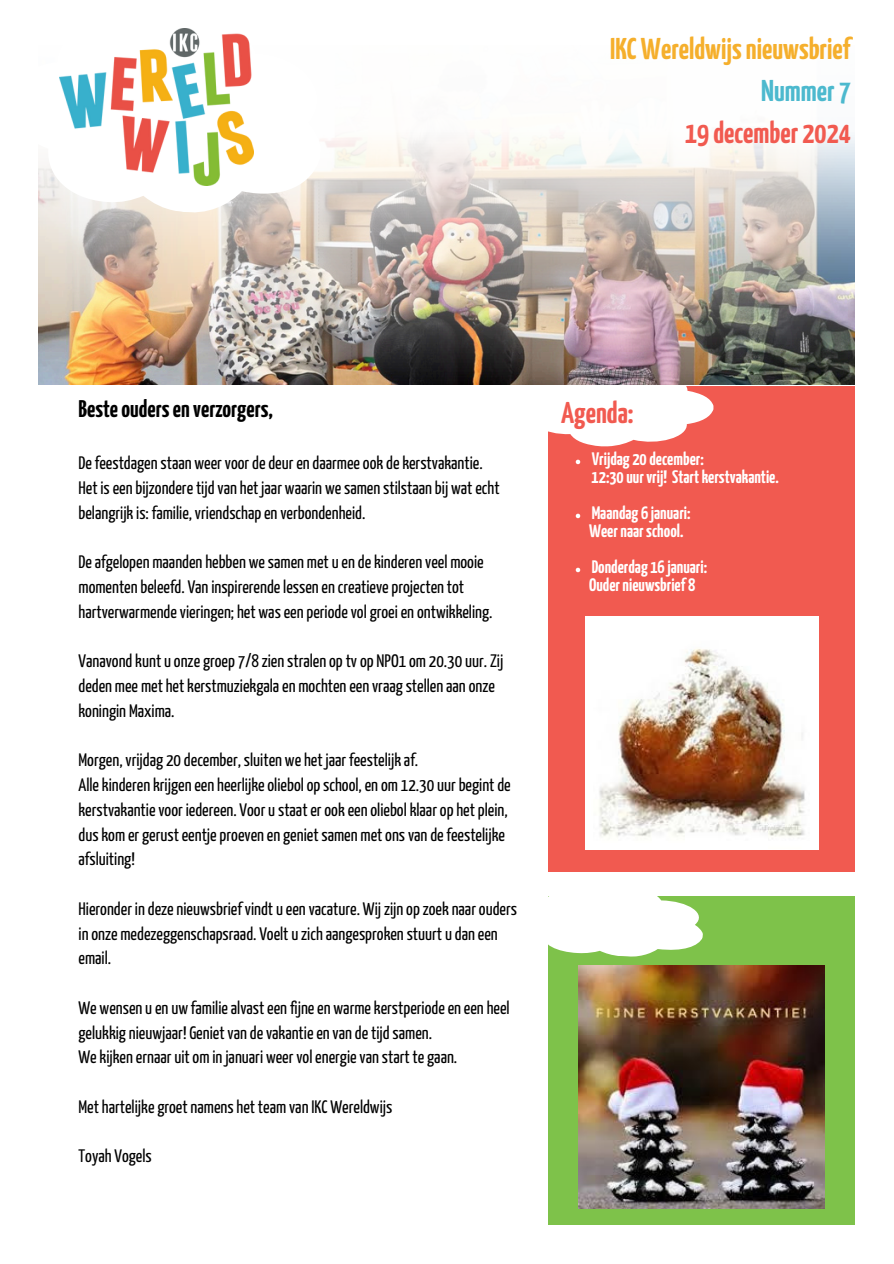
<style>
.page{position:relative;width:894px;height:1264px;background:#fff}
.page>*{position:absolute;margin:0;border:0;box-sizing:border-box;transform-origin:0 0}
.t1{font:700 30px/41.7px "Yanone Kaffeesatz";color:#f5af2c;text-align:right}
.t2{font:700 30px "Yanone Kaffeesatz";color:#f15a50}
.t3{font:700 24px "Yanone Kaffeesatz";color:#000}
.t4{font:18px/24.8px "Yanone Kaffeesatz";color:#000}
.t5{font:700 18px "Yanone Kaffeesatz";color:#fff}
.s1{color:#4cb9ce}
.s2{color:#f15a50}
</style>
<div class="page">
<div style="left:548px;top:895px;width:306px;height:329px;background:#7ec24a"></div>
<svg style="left:548px;top:895px;width:156px;height:62px;background:#ecf6e5"></svg>
<div style="left:548px;top:385px;width:306px;height:487px;background:#f15a50"></div>
<svg style="left:548px;top:385px;width:165px;height:61px"></svg>
<svg style="left:575px;top:459px;width:5px;height:5px"></svg>
<svg style="left:575px;top:513px;width:5px;height:5px"></svg>
<svg style="left:575px;top:567px;width:5px;height:5px"></svg>
<img style="left:38px;top:135px;width:817px;height:250px">
<svg style="left:38px;top:76px;width:293px;height:140px"></svg>
<img style="left:60px;top:28px;width:193px;height:158px">
<img style="left:585px;top:617px;width:233px;height:232px">
<img style="left:578px;top:965px;width:246px;height:243px">
<h3 class="t1" style="left:610px;top:30px;width:242px">IKCWereldwijsnieuwsbrief<br><span class="s1">Nummer 7<br></span><span class="s2">19 december 2024</span></h3>
<p class="t3" style="left:78px;top:399px;width:196px">Besteoudersenverzorgers,</p>
<h3 class="t4" style="left:78px;top:452px;width:405px">De feestdagen staan weer voor de deur en daarmee ook de kerstvakantie.</h3>
<p class="t4" style="left:78px;top:476px;width:422px">Het is een bijzondere tijd van het jaar waarin we samen stilstaan bij wat echt belangrijk is: familie, vriendschap en verbondenheid.</p>
<h2 class="t4" style="left:78px;top:551px;width:415px">De afgelopen maanden hebben we samen met u en de kinderen veel mooie momenten beleefd. Van inspirerende lessen en creatieve projecten tot hartverwarmende vieringen; het was een periode vol groei en ontwikkeling.</h2>
<p class="t4" style="left:78px;top:650px;width:426px">Vanavond kunt u onze groep 7/8 zien stralen op tv op NPO1 om 20.30 uur. Zij deden mee met het kerstmuziekgala en mochten een vraag stellen aan onze koningin Maxima.</p>
<p class="t4" style="left:78px;top:749px;width:341px">Morgen, vrijdag 20 december, sluiten we het jaar feestelijk af.</p>
<p class="t4" style="left:78px;top:773px;width:433px">Alle kinderen krijgen een heerlijke oliebol op school, en om 12.30 uur begint de kerstvakantie voor iedereen. Voor u staat er ook een oliebol klaar op het plein, dus kom er gerust eentje proeven en geniet samen met ons van de feestelijke afsluiting!</p>
<p class="t4" style="left:78px;top:897px;width:440px">Hieronder in deze nieuwsbriefvindt u een vacature. Wij zijn op zoek naar ouders in onze medezeggenschapsraad. Voelt u zich aangesproken stuurt u dan een email.</p>
<p class="t4" style="left:78px;top:996px;width:432px">We wensen u en uw familie alvast een fijne en warme kerstperiode en een heel gelukkig nieuwjaar! Geniet van de vakantie en van de tijd samen.</p>
<p class="t4" style="left:78px;top:1046px;width:380px">We kijken ernaar uit om injanuari weer vol energie van start te gaan.</p>
<p class="t4" style="left:78px;top:1095px;width:315px">Met hartelijke groet namens het team van IKC Wereldwijs</p>
<p class="t4" style="left:78px;top:1145px;width:75px">Toyah Vogels</p>
<p class="t2" style="left:561px;top:400px;width:74px">Agenda:</p>
<h1 class="t5" style="left:591px;top:452px;width:113px">Vrijdag 20 december:</h1>
<p class="t5" style="left:591px;top:470px;width:189px">12:30 uurvrij! Startkerstvakantie.</p>
<h1 class="t5" style="left:591px;top:506px;width:100px">Maandag 6 januari:</h1>
<p class="t5" style="left:589px;top:524px;width:96px">Weernaarschool.</p>
<h3 class="t5" style="left:591px;top:560px;width:117px">Donderdag 16 januari:</h3>
<p class="t5" style="left:589px;top:578px;width:108px">Oudernieuwsbrief 8</p>
</div>
